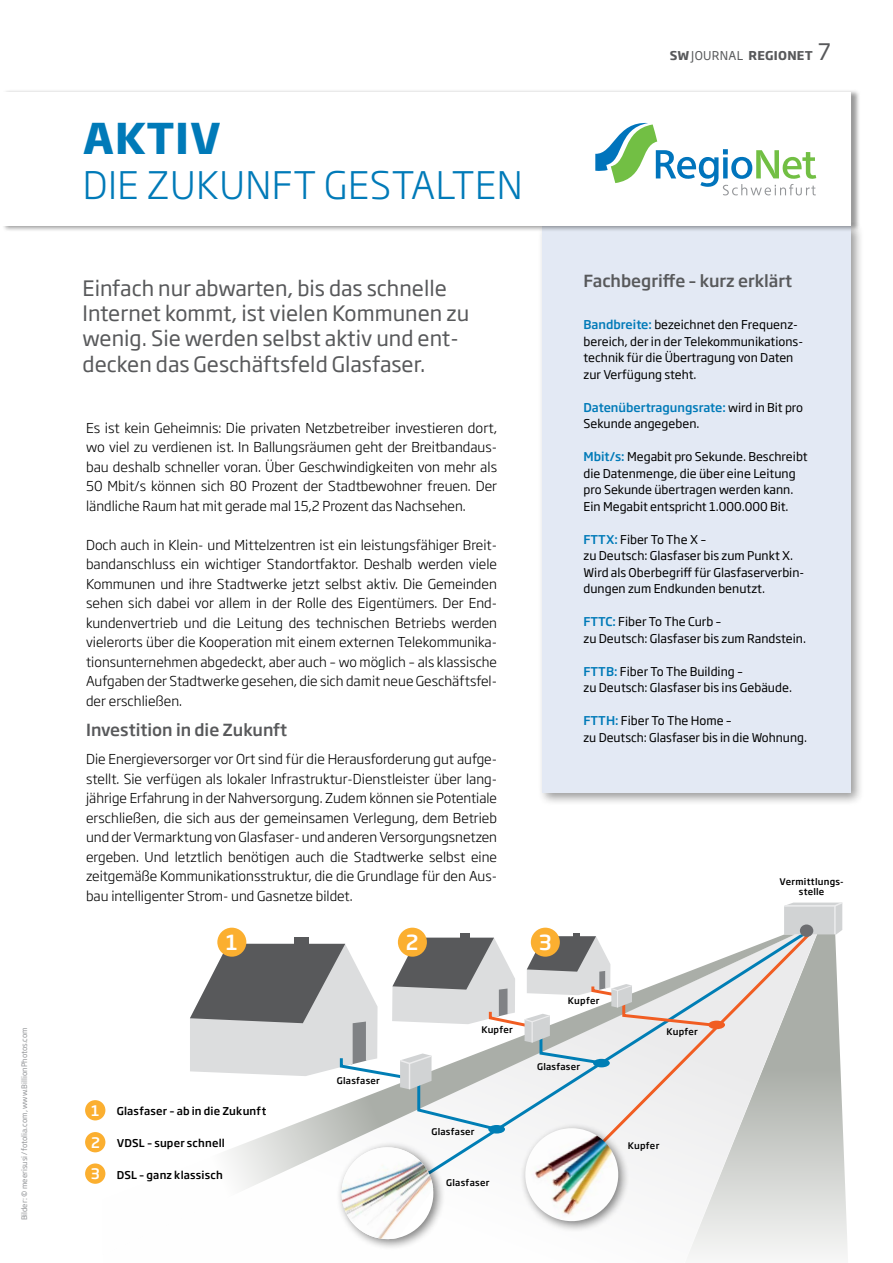
<style>
.page{position:relative;width:893px;height:1263px;background:#fff}
.page>*{position:absolute;margin:0;border:0;box-sizing:border-box;transform-origin:0 0}
.t1{font:700 42px "Soho Gothic Pro";color:#007ab8}
.t2{font:300 37.5px "Soho Gothic Pro";letter-spacing:.015em;color:#007ab8}
.t3{font:21px/25.2px "Soho Gothic Pro";color:#58595b}
.t4{font:500 20.55px "Soho Gothic Pro";color:#fff}
.t5{font:500 16.5px "Soho Gothic Pro";color:#58595b}
.t6{font:500 14.4px/31.3px "Soho Gothic Pro";color:#fff}
.t7{font:300 13.5px/19.5px "Soho Gothic Pro";color:#000;text-align:justify}
.t8{font:12px/16.5px "Soho Gothic Pro";color:#000}
.t9{font:700 12px "Soho Gothic Pro";letter-spacing:.025em;color:#58595b}
.t10{font:500 10.65px "Soho Gothic Pro";letter-spacing:.02em;color:#000}
.t11{font:500 9px/9.9px "Soho Gothic Pro";letter-spacing:.025em;color:#000;text-align:center}
.t12{font:7.5px "Soho Gothic Pro";color:#939598}
.s1{font-weight:400}
.s2{font-weight:400;font-size:22.5px}
.s3{font-weight:500;color:#007ab8}
</style>
<div class="page">
<div style="left:537px;top:221px;width:327px;height:585px;background:#000;opacity:.4"></div>
<div style="left:542px;top:225px;width:308px;height:567px;background:#e3e9f4"></div>
<div style="left:2px;top:89px;width:859px;height:143px;background:#000;opacity:.4"></div>
<div style="left:0;top:92px;width:850px;height:134px;background:#fff"></div>
<svg style="left:595px;top:123px;width:221px;height:72px"></svg>
<svg style="left:817px;top:934px;width:30px;height:323px"></svg>
<svg style="left:688px;top:1169px;width:129px;height:88px;fill:#e8e9e8"></svg>
<svg style="left:101px;top:1104px;width:694px;height:152px"></svg>
<svg style="left:401px;top:927px;width:411px;height:268px"></svg>
<svg style="left:576px;top:927px;width:242px;height:242px;background:#d1d2cf"></svg>
<svg style="left:784px;top:902px;width:58px;height:32px;background:#d3d5d6"></svg>
<hr style="left:834px;top:906px;width:2px;height:28px;background:#ededee">
<svg style="left:708px;top:1020px;width:17px;height:9px"></svg>
<div style="left:800px;top:924px;width:13px;height:13px;background:#6d6e71;border-radius:50%"></div>
<div style="left:531px;top:928px;width:29px;height:29px;background:#fbaf30;border-radius:50%"></div>
<div style="left:398px;top:928px;width:29px;height:29px;background:#fbaf30;border-radius:50%"></div>
<div style="left:217px;top:928px;width:29px;height:29px;background:#fbaf30;border-radius:50%"></div>
<div style="left:335px;top:1141px;width:111px;height:110px;background:#000;opacity:.5"></div>
<svg style="left:190px;top:933px;width:532px;height:310px"></svg>
<img style="left:338px;top:1147px;width:95px;height:96px">
<div style="left:85px;top:1100px;width:20px;height:20px;background:#fbaf30;border-radius:50%"></div>
<div style="left:85px;top:1132px;width:20px;height:20px;background:#fbaf30;border-radius:50%"></div>
<div style="left:85px;top:1163px;width:20px;height:21px;background:#fbaf30;border-radius:50%"></div>
<p class="t12" style="left:19px;top:1220px;width:195px;rotate:-90deg">Bilder: © meerisusi / fotolia.com, www.BillionPhotos.com</p>
<h1 class="t1" style="left:83px;top:105px;width:140px">AKTIV</h1>
<h2 class="t2" style="left:83px;top:156px;width:18px">die</h2>
<h2 class="t2" style="left:147px;top:156px;width:122px">Zukunft</h2>
<h2 class="t2" style="left:324px;top:156px;width:23px">gestalten</h2>
<p class="t9" style="left:670px;top:46px;width:8px">SW</p>
<p class="t9" style="left:691px;top:46px;width:141px"><span class="s1">Journal</span> REGIONET <span class="s2">7</span></p>
<h3 class="t3" style="left:83px;top:275px;width:388px">Einfach nur abwarten, bis das schnelle<br>I nternet kommt, ist vielen Kommunen zu wenig. Sie werden selbst aktiv und ent&shy;decken das Geschäftsfeld Glasfaser.</h3>
<p class="t7" style="left:86px;top:417px;width:412px">Es ist kein Geheimnis: Die privaten Netzbetreiber investieren dort, wo viel zu verdienen ist. In Ballungsräumen geht der Breitbandaus&shy;bau deshalb schneller voran. Über Geschwindigkeiten von mehr als 50 Mbit/s können sich 80 Prozent der Stadtbewohner freuen. Der ländliche Raum hat mit gerade mal 15,2 Prozent das Nachsehen.</p>
<p class="t7" style="left:86px;top:534px;width:413px;text-align:left">Doch auch in Klein- und Mittelzentren ist ein leistungsfähiger Breit&shy;bandanschluss ein wichtiger Standortfaktor. Deshalb werden viele Kommunen und ihre Stadtwerke jetzt selbst aktiv. Die Gemeinden sehen sich dabei vor allem in der Rolle des Eigentümers. Der End&shy;kundenvertrieb und die Leitung des technischen Betriebs werden vielerorts über die Kooperation mit einem externen Telekommunika&shy;tionsunternehmen abgedeckt, aber auch – wo möglich – als klassische Aufgaben der Stadtwerke gesehen, die sich damit neue Geschäftsfel&shy;der erschließen.</p>
<p class="t5" style="left:86px;top:716px;width:203px">I nvestition in die Zukunft</p>
<p class="t7" style="left:86px;top:748px;width:413px">Die Energieversorger vor Ort sind für die Herausforderung gut aufge&shy;stellt. Sie verfügen als lokaler Infrastruktur-Dienstleister über lang&shy;jährige Erfahrung in der Nahversorgung. Zudem können sie Potentiale erschließen, die sich aus der gemeinsamen Verlegung, dem Betrieb und der Vermarktung von Glasfaser- und anderen Versorgungsnetzen ergeben. Und letztlich benötigen auch die Stadtwerke selbst eine zeitgemäße Kommunikationsstruktur, die die Grundlage für den Aus&shy;bau intelligenter Strom- und Gasnetze bildet.</p>
<h3 class="t4" style="left:226px;top:926px;width:13px">1</h3>
<h3 class="t4" style="left:406px;top:926px;width:14px">2</h3>
<h3 class="t4" style="left:539px;top:926px;width:14px">3</h3>
<p class="t5" style="left:583px;top:268px;width:210px">Fachbegriffe – kurz erklärt</p>
<p class="t8" style="left:583px;top:316px;width:219px"><span class="s3">Bandbreite:</span> bezeichnet den Frequenz&shy;bereich, der in der Telekommunikations&shy;technik für die Übertragung von Daten zur Verfügung steht.</p>
<p class="t8" style="left:583px;top:398px;width:221px"><span class="s3">Datenübertragungsrate:</span> wird in Bit pro<br>Sekunde angegeben.</p>
<p class="t8" style="left:583px;top:448px;width:225px"><span class="s3">Mbit/s:</span> Megabit pro Sekunde. Beschreibt die Datenmenge, die über eine Leitung pro Sekunde übertragen werden kann.<br>Ein Megabit entspricht 1.000.000 Bit.</p>
<p class="t8" style="left:583px;top:530px;width:222px"><span class="s3">FTTX:</span> Fiber To The X –<br>zu Deutsch: Glasfaser bis zum Punkt X.<br>Wird als Oberbegriff für Glasfaserverbin&shy;dungen zum Endkunden benutzt.</p>
<p class="t8" style="left:583px;top:613px;width:224px"><span class="s3">FTTC:</span> Fiber To The Curb –<br>zu Deutsch: Glasfaser bis zum Randstein.</p>
<p class="t8" style="left:583px;top:662px;width:210px"><span class="s3">FTTB:</span> Fiber To The Building –<br>zu Deutsch: Glasfaser bis ins Gebäude.</p>
<p class="t8" style="left:583px;top:712px;width:225px"><span class="s3">FTTH:</span> Fiber To The Home –<br>zu Deutsch: Glasfaser bis in die Wohnung.</p>
<p class="t11" style="left:779px;top:876px;width:66px">Vermittlungs&shy;stelle</p>
<p class="t11" style="left:481px;top:1024px;width:33px">Kupfer</p>
<p class="t11" style="left:568px;top:995px;width:33px">Kupfer</p>
<p class="t11" style="left:666px;top:1026px;width:33px">Kupfer</p>
<p class="t6" style="left:91px;top:1094px;width:10px">1</p>
<p class="t6" style="left:91px;top:1126px;width:10px">2<br>3</p>
<p class="t10" style="left:117px;top:1103px;width:151px">Glasfaser – ab in die Zukunft</p>
<p class="t10" style="left:117px;top:1135px;width:110px">VDSL – super schnell</p>
<p class="t10" style="left:117px;top:1167px;width:108px">DSL – ganz klassisch</p>
<p class="t11" style="left:337px;top:1075px;width:45px">Glasfaser</p>
<p class="t11" style="left:432px;top:1126px;width:45px">Glasfaser</p>
<p class="t11" style="left:446px;top:1177px;width:45px">Glasfaser</p>
<p class="t11" style="left:537px;top:1061px;width:45px">Glasfaser</p>
<p class="t11" style="left:628px;top:1140px;width:33px">Kupfer</p>
</div>
